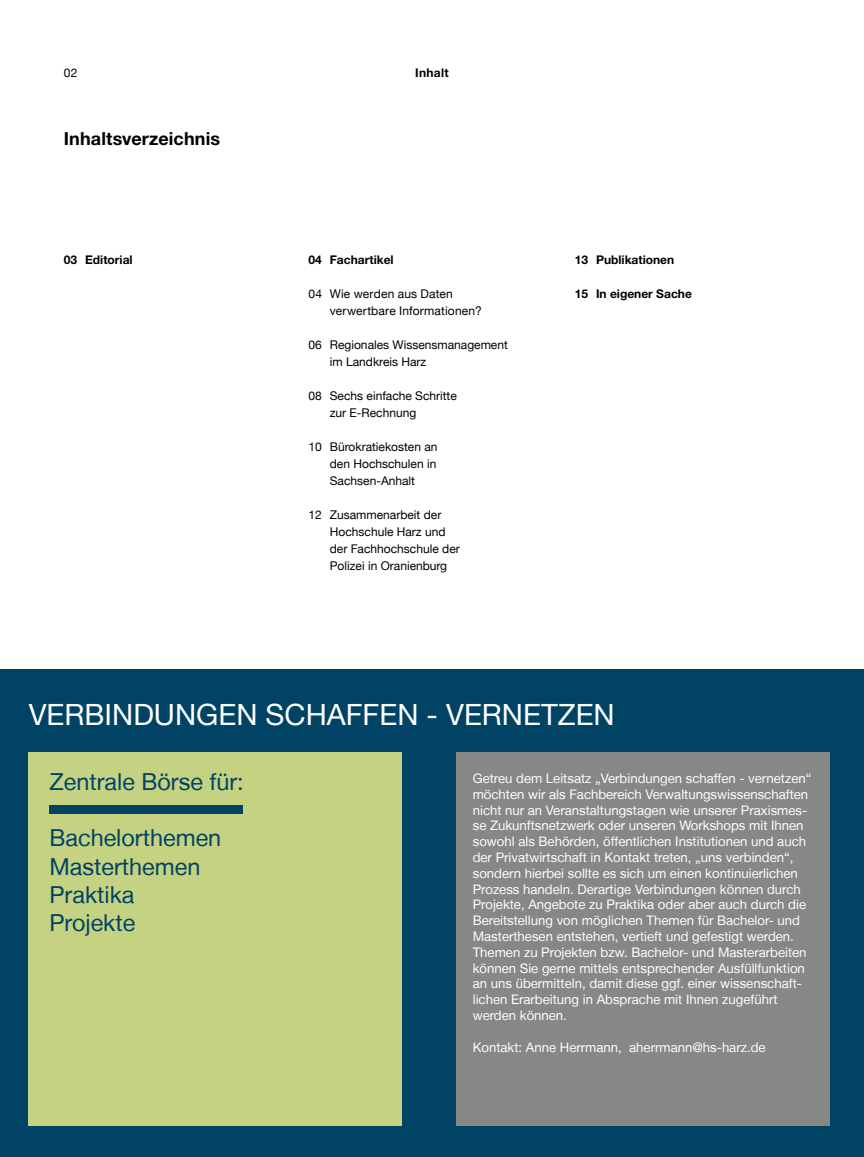
<style>
.page{position:relative;width:864px;height:1157px;background:#fff}
.page>*{position:absolute;margin:0;border:0;box-sizing:border-box;transform-origin:0 0}
.t1{font:29.25px "Helvetica Neue LT";color:#fff}
.t2{font:23.4px/28px "Helvetica Neue LT";color:#004365}
.t3{font:700 18px "Helvetica Neue";letter-spacing:.005em;color:#000}
.t4{font:13.2px/15.8px "Helvetica Neue LT";color:#fff}
.t5{font:12px/17px "Helvetica Neue";color:#000}
.t6{font:700 12px "Helvetica Neue";color:#000}
</style>
<div class="page">
<div style="left:0;top:670px;width:863px;height:487px;background:#004365"></div>
<div style="left:29px;top:753px;width:373px;height:373px;background:#c4d281"></div>
<div style="left:456px;top:753px;width:373px;height:373px;background:#878786"></div>
<div style="left:49px;top:805px;width:194px;height:8px;background:#004365"></div>
<p class="t5" style="left:64px;top:64px;width:15px">02</p>
<p class="t6" style="left:415px;top:65px;width:35px">Inhalt</p>
<h3 class="t3" style="left:64px;top:127px;width:158px">Inhaltsverzeichnis</h3>
<p class="t6" style="left:64px;top:252px;width:70px">03 Editorial</p>
<p class="t6" style="left:308px;top:252px;width:87px">04 Fachartikel</p>
<p class="t5" style="left:330px;top:285px;width:153px;text-indent:-21px">04 Wie werden aus Daten verwertbare Informationen?</p>
<p class="t5" style="left:330px;top:336px;width:179px;text-indent:-21px">06 Regionales Wissensmanagement im Landkreis Harz</p>
<p class="t5" style="left:330px;top:387px;width:128px;text-indent:-21px">08 Sechs einfache Schritte zur E-Rechnung</p>
<p class="t5" style="left:330px;top:438px;width:109px;text-align:justify;text-indent:-21px">10 Bürokratiekosten an den Hochschulen in Sachsen-Anhalt</p>
<p class="t5" style="left:330px;top:506px;width:131px;text-indent:-21px">12 Zusammenarbeit der<br>Hochschule Harz und der Fachhochschule der<br>Polizei in Oranienburg</p>
<p class="t6" style="left:574px;top:252px;width:101px">13 Publikationen</p>
<p class="t6" style="left:574px;top:286px;width:119px">15 In eigener Sache</p>
<h1 class="t1" style="left:29px;top:697px;width:587px">VERBINDUNGEN SCHAFFEN - VERNETZEN</h1>
<h2 class="t2" style="left:49px;top:767px;width:196px">Zentrale Börse für:</h2>
<h2 class="t2" style="left:49px;top:823px;width:173px">Bachelorthemen<br>Masterthemen<br>Praktika<br>Projekte</h2>
<p class="t4" style="left:472px;top:770px;width:340px">Getreu dem Leitsatz „Verbindungen schaffen - vernetzen“ möchten wir als Fachbereich Verwaltungswissenschaften nicht nur an Veranstaltungstagen wie unserer Praxismes&shy;se Zukunftsnetzwerk oder unseren Workshops mit Ihnen sowohl als Behörden, öffentlichen Institutionen und auch der Privatwirtschaft in Kontakt treten, „uns verbinden“, sondern hierbei sollte es sich um einen kontinuierlichen Prozess handeln. Derartige Verbindungen können durch Projekte, Angebote zu Praktika oder aber auch durch die Bereitstellung von möglichen Themen für Bachelor- und Masterthesen entstehen, vertieft und gefestigt werden.<br>Themen zu Projekten bzw. Bachelor- und Masterarbeiten können Sie gerne mittels entsprechender Ausfüllfunktion an uns übermitteln, damit diese ggf. einer wissenschaft&shy;lichen Erarbeitung in Absprache mit Ihnen zugeführt werden können.</p>
<p class="t4" style="left:472px;top:1038px;width:294px">Kontakt: Anne Herrmann, aherrmann@hs-harz.de</p>
</div>
